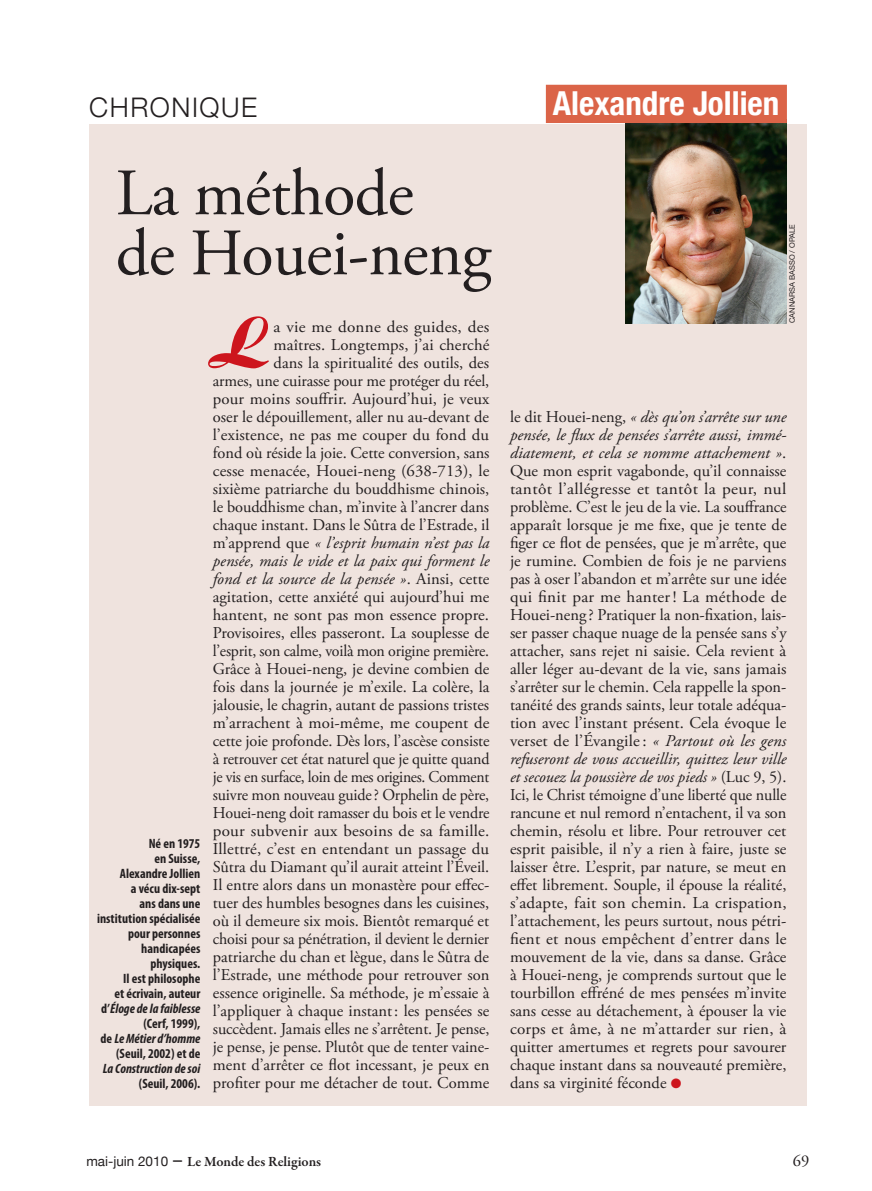
<style>
.page{position:relative;width:872px;height:1191px;background:#fff}
.page>*{position:absolute;margin:0;border:0;box-sizing:border-box;transform-origin:0 0}
.Lettrine_kro_Ladurie{font:76.05px "Aristocrat";color:#cd151d}
.Titre_kro{font:66px/60px "Adobe Garamond Pro";letter-spacing:-.01em;color:#231f20}
.t1{font:700 condensed 33px "Helvetica Neue";color:#fff}
.t2{font:300 27px "Helvetica Neue";letter-spacing:.055em;color:#231f20}
.Lettrine_kro_Ladurie-2{font:16.5px/18px "Adobe Garamond Pro";color:#231f20;text-align:right;scale:1.04 1}
.Lettrine_kro_Ladurie-3{font:16.5px/18px "Adobe Garamond Pro";color:#231f20;text-align:justify}
.t3{font:600 14.25px "Garamond Premr Pro";color:#231f20}
.Bio-biblio_rubricard{font:700 condensed 13.5px/15px "Myriad Pro";color:#231f20;text-align:right}
.Crédit{font:7.5px "Helvetica Neue";color:#231f20}
.s1{font-style:italic}
.s2{color:#cd151d}
.s3{font-family:"Helvetica Neue";font-weight:400;font-size:13.5px}
.s4{font-family:"Helvetica Neue";font-weight:400;font-size:18px}
</style>
<div class="page">
<div style="left:89px;top:124px;width:717px;height:982px;background:#efe3de"></div>
<img style="left:625px;top:123px;width:162px;height:200px">
<div style="left:546px;top:85px;width:241px;height:38px;background:#db6448"></div>
<p class="t2" style="left:89px;top:91px;width:169px">CHRONIQUE</p>
<p class="t1" style="left:553px;top:83px;width:228px">Alexandre Jollien</p>
<p class="Titre_kro" style="left:116px;top:166px;width:377px">La méthode<br>de Houei-neng</p>
<p class="Lettrine_kro_Ladurie" style="left:213px;top:301px;width:56px">L</p>
<p class="Lettrine_kro_Ladurie-2" style="left:213px;top:318px;width:267px">a vie me donne des guides, des<br>maîtres. Longtemps, j’ai cherché<br>dans la spiritualité des outils, des<br>armes, une cuirasse pour me protéger du réel, pour moins souffrir. Aujourd’hui, je veux oser le dépouillement, aller nu au-devant de l’existence, ne pas me couper du fond du fond où réside la joie. Cette conversion, sans cesse menacée, Houei-neng (638-713), le sixième patriarche du bouddhisme chinois, le bouddhisme chan, m’invite à l’ancrer dans chaque instant. Dans le Sûtra de l’Estrade, il m’apprend que <span class="s1">« l’esprit humain n’est pas la pensée, mais le vide et la paix qui forment le fond et la source de la pensée »</span>. Ainsi, cette agitation, cette anxiété qui aujourd’hui me hantent, ne sont pas mon essence propre.<br>Provisoires, elles passeront. La souplesse de l’esprit, son calme, voilà mon origine première.<br>Grâce à Houei-neng, je devine combien de fois dans la journée je m’exile. La colère, la jalousie, le chagrin, autant de passions tristes m’arrachent à moi-même, me coupent de cette joie profonde. Dès lors, l’ascèse consiste à retrouver cet état naturel que je quitte quand je vis en surface, loin de mes origines. Comment suivre mon nouveau guide? Orphelin de père, Houei-neng doit ramasser du bois et le vendre pour subvenir aux besoins de sa famille.<br>Illettré, c’est en entendant un passage du Sûtra du Diamant qu’il aurait atteint l’éveil.<br>Il entre alors dans un monastère pour effec&shy;tuer des humbles besognes dans les cuisines, où il demeure six mois. Bientôt remarqué et choisi pour sa pénétration, il devient le dernier patriarche du chan et lègue, dans le Sûtra de l’Estrade, une méthode pour retrouver son essence originelle. Sa méthode, je m’essaie à l’appliquer à chaque instant: les pensées se succèdent. Jamais elles ne s’arrêtent. Je pense, je pense, je pense. Plutôt que de tenter vaine&shy;ment d’arrêter ce flot incessant, je peux en profiter pour me détacher de tout. Comme</p>
<p class="Bio-biblio_rubricard" style="left:97px;top:835px;width:105px">Né en 1975<br>en Suisse,<br>Alexandre Jollien<br>a vécu dix-sept<br>ans dans une institution spécialisée pour personnes handicapées physiques.<br>Il est philosophe<br>et écrivain, auteur d’<span class="s1">éloge de la faiblesse </span>(Cerf, 1999),<br>de <span class="s1">Le Métier d’homme </span>(Seuil, 2002) et de<br><span class="s1">La Construction de soi </span>(Seuil, 2006).</p>
<p class="Crédit" style="left:787px;top:323px;width:100px;rotate:-90deg">CANNARSA BASSO / opale</p>
<p class="Lettrine_kro_Ladurie-3" style="left:510px;top:408px;width:278px">le dit Houei-neng, <span class="s1">« dès qu’on s’arrête sur une pensée, le flux de pensées s’arrête aussi, immé&shy;diatement, et cela se nomme attachement »</span>.<br>Que mon esprit vagabonde, qu’il connaisse tantôt l’allégresse et tantôt la peur, nul problème. C’est le jeu de la vie. La souffrance apparaît lorsque je me fixe, que je tente de figer ce flot de pensées, que je m’arrête, que je rumine. Combien de fois je ne parviens pas à oser l’abandon et m’arrête sur une idée qui finit par me hanter! La méthode de Houei-neng ? Pratiquer la non-fixation, lais&shy;ser passer chaque nuage de la pensée sans s’y attacher, sans rejet ni saisie. Cela revient à aller léger au-devant de la vie, sans jamais s’arrêter sur le chemin. Cela rappelle la spon&shy;tanéité des grands saints, leur totale adéqua&shy;tion avec l’instant présent. Cela évoque le verset de l’évangile: <span class="s1">« Partout où les gens refuseront de vous accueillir, quittez leur ville et secouez la poussière de vos pieds »</span> (Luc 9, 5).<br>Ici, le Christ témoigne d’une liberté que nulle rancune et nul remord n’entachent, il va son chemin, résolu et libre. Pour retrouver cet esprit paisible, il n’y a rien à faire, juste se laisser être. L’esprit, par nature, se meut en effet librement. Souple, il épouse la réalité, s’adapte, fait son chemin. La crispation, l’attachement, les peurs surtout, nous pétri&shy;fient et nous empêchent d’entrer dans le mouvement de la vie, dans sa danse. Grâce à Houei-neng, je comprends surtout que le tourbillon effréné de mes pensées m’invite sans cesse au détachement, à épouser la vie corps et âme, à ne m’attarder sur rien, à quitter amertumes et regrets pour savourer chaque instant dans sa nouveauté première, dans sa virginité féconde <span class="s2">●</span></p>
<p class="t3" style="left:86px;top:1152px;width:236px"><span class="s3">mai-juin 2010</span> <span class="s4">–</span> Le Monde des Religions</p>
<p class="Lettrine_kro_Ladurie-3" style="left:793px;top:1152px;width:18px">69</p>
</div>
